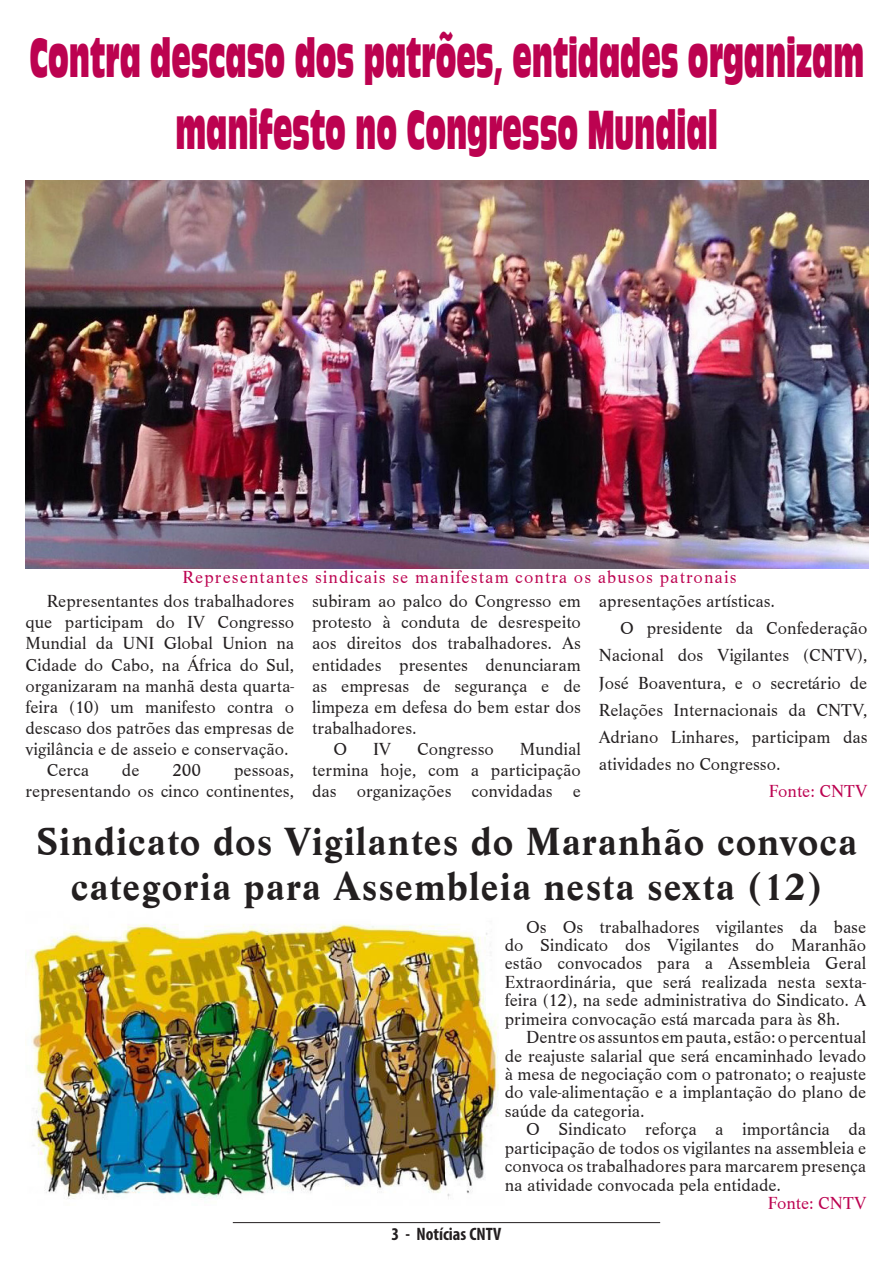
<style>
.page{position:relative;width:893px;height:1263px;background:#fff}
.page>*{position:absolute;margin:0;border:0;box-sizing:border-box;transform-origin:0 0}
.t1{font:51px/72px "Antique Olive Compact";color:#bc0250;text-align:center;scale:.5 1}
.t2{font:700 40.5px/45px "Life T";letter-spacing:.03em;color:#231f20;text-align:center}
.t3{font:18px/21.1px "Life T";color:#231f20;text-align:justify}
.t4{font:18px "Life T";letter-spacing:.06em;color:#bc0250}
.t5{font:18px "Life T";color:#bc0250}
.t6{font:700 condensed 18px "Myriad Pro";color:#231f20}
</style>
<div class="page">
<hr style="left:233px;top:1222px;width:427px;height:1px;background:#231f20">
<img style="left:26px;top:181px;width:843px;height:388px">
<img style="left:27px;top:924px;width:472px;height:275px">
<p class="t1" style="left:29px;top:21px;width:1670px">Contra descaso dos patrões, entidades organizam manifesto no Congresso Mundial</p>
<p class="t4" style="left:183px;top:566px;width:555px">Representantes sindicais se manifestam contra os abusos patronais</p>
<p class="t3" style="left:26px;top:591px;width:270px;text-indent:21px">Representantes dos trabalhadores que participam do IV Congresso Mundial da UNI Global Union na Cidade do Cabo, na África do Sul, organizaram na manhã desta quarta&shy;feira (10) um manifesto contra o descaso dos patrões das empresas de vigilância e de asseio e conservação.</p>
<p class="t3" style="left:47px;top:759px;width:44px">Cerca</p>
<p class="t3" style="left:122px;top:759px;width:19px">de</p>
<p class="t3" style="left:172px;top:759px;width:30px">200</p>
<p class="t3" style="left:26px;top:759px;width:270px;text-align:right">pessoas,<br>representando os cinco continentes,</p>
<p class="t3" style="left:312px;top:591px;width:270px">subiram ao palco do Congresso em protesto à conduta de desrespeito aos direitos dos trabalhadores. As entidades presentes denunciaram as empresas de segurança e de limpeza em defesa do bem estar dos trabalhadores.</p>
<p class="t3" style="left:333px;top:738px;width:15px">O</p>
<p class="t3" style="left:373px;top:738px;width:19px">IV</p>
<p class="t3" style="left:417px;top:738px;width:78px">Congresso</p>
<p class="t3" style="left:312px;top:738px;width:270px;text-indent:208px">Mundial termina hoje, com a participação das organizações convidadas e</p>
<p class="t3" style="left:599px;top:591px;width:178px">apresentações artísticas.</p>
<p class="t3" style="left:599px;top:615px;width:270px;line-height:27.2px;text-indent:21px">O presidente da Confederação Nacional dos Vigilantes (CNTV), José Boaventura, e o secretário de Relações Internacionais da CNTV, Adriano Linhares, participam das atividades no Congresso.</p>
<p class="t5" style="left:769px;top:781px;width:100px">Fonte: CNTV</p>
<p class="t2" style="left:36px;top:820px;width:823px">Sindicato dos Vigilantes do Maranhão convoca categoria para Assembleia nesta sexta (12)</p>
<p class="t3" style="left:505px;top:917px;width:363px;line-height:18.5px;text-indent:21px">Os Os trabalhadores vigilantes da base do Sindicato dos Vigilantes do Maranhão estão convocados para a Assembleia Geral Extraordinária, que será realizada nesta sexta&shy;feira (12), na sede administrativa do Sindicato. A primeira convocação está marcada para às 8h.</p>
<p class="t3" style="left:505px;top:1028px;width:363px;line-height:18.5px;text-indent:21px">Dentre os assuntos em pauta, estão: o percentual de reajuste salarial que será encaminhado levado à mesa de negociação com o patronato; o reajuste do vale-alimentação e a implantação do plano de saúde da categoria.</p>
<p class="t3" style="left:505px;top:1120px;width:363px;line-height:18.5px;text-indent:21px">O Sindicato reforça a importância da participação de todos os vigilantes na assembleia e convoca os trabalhadores para marcarem presença na atividade convocada pela entidade.</p>
<p class="t5" style="left:768px;top:1192px;width:100px">Fonte: CNTV</p>
<p class="t6" style="left:392px;top:1223px;width:111px">3 - Notícias CNTV</p>
</div>
